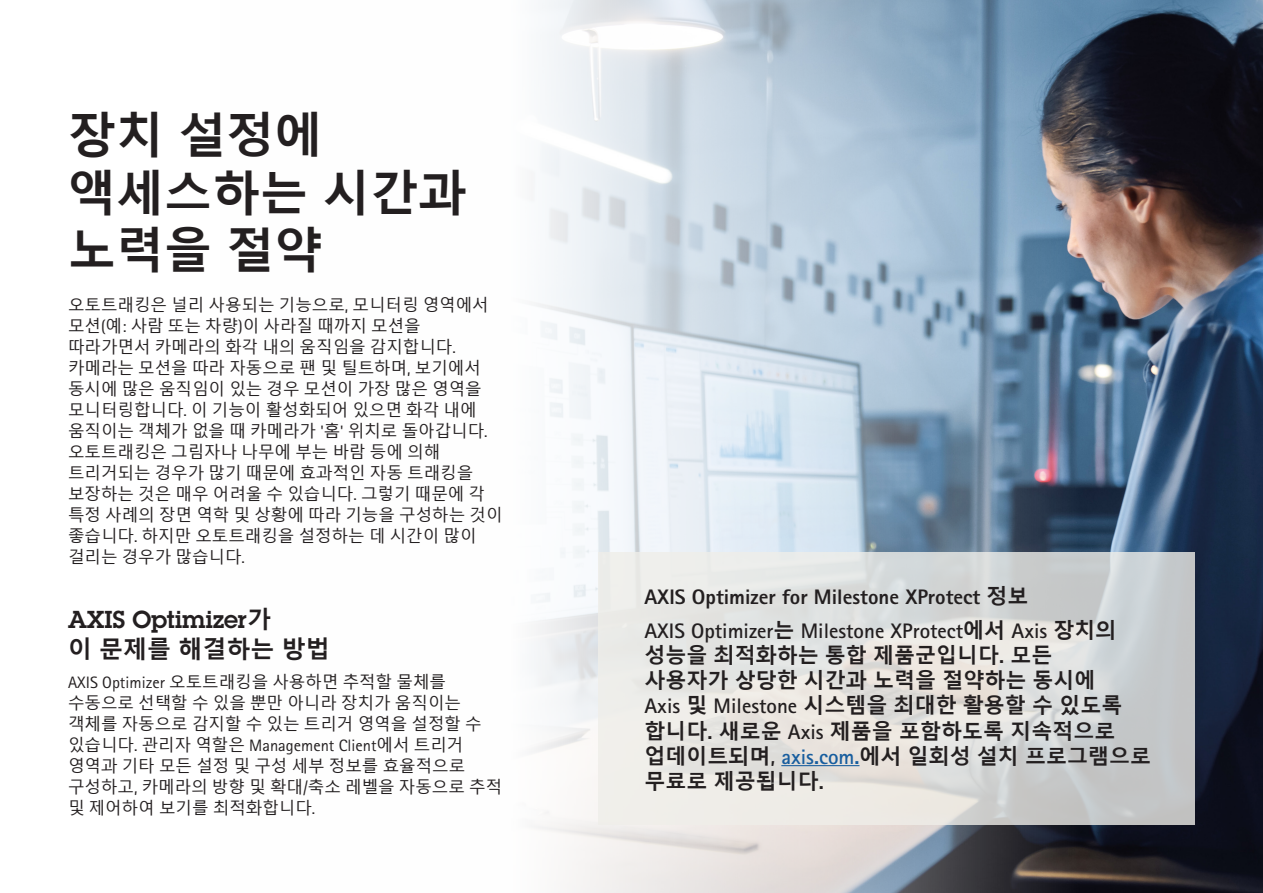
<style>
.page{position:relative;width:1263px;height:893px;background:#fff}
.page>*{position:absolute;margin:0;border:0;box-sizing:border-box;transform-origin:0 0}
.t1{font:700 48px/57.6px "Malgun Gothic";color:#231f20}
.t2{font:600 24px/30px "Lubalin Graph ECG";color:#231f20}
.t3{font:700 21px/25.2px "Malgun Gothic";color:#231f20}
.t4{font:800 21px "Rotis Sans Serif Pro";color:#231f20}
.t5{font:16.5px/21px "Malgun Gothic";color:#231f20}
.s1{font-family:"Rotis Sans Serif Pro"}
.s2{font-family:"Malgun Gothic";font-weight:700}
.s3{font-family:"Rotis Sans Serif Pro";color:#175d9e}
</style>
<div class="page">
<img style="left:531px;top:0;width:732px;height:893px">
<svg style="left:598px;top:552px;width:597px;height:273px;background:#dddedc"></svg>
<hr style="left:781px;top:765px;width:78px;height:1px;background:#175d9e">
<p class="t1" style="left:68px;top:107px;width:400px">장치 설정에 액세스하는 시간과 노력을 절약</p>
<p class="t5" style="left:68px;top:295px;width:436px">오토트래킹은 널리 사용되는 기능으로<span class="s1">,</span> 모니터링 영역에서 모션<span class="s1">(</span>예<span class="s1">:</span> 사람 또는 차량<span class="s1">)</span>이 사라질 때까지 모션을 따라가면서 카메라의 화각 내의 움직임을 감지합니다<span class="s1">. </span>카메라는 모션을 따라 자동으로 팬 및 틸트하며<span class="s1">,</span> 보기에서 동시에 많은 움직임이 있는 경우 모션이 가장 많은 영역을 모니터링합니다<span class="s1">.</span> 이 기능이 활성화되어 있으면 화각 내에 움직이는 객체가 없을 때 카메라가 <span class="s1">'</span>홈<span class="s1">'</span> 위치로 돌아갑니다<span class="s1">. </span>오토트래킹은 그림자나 나무에 부는 바람 등에 의해 트리거되는 경우가 많기 때문에 효과적인 자동 트래킹을 보장하는 것은 매우 어려울 수 있습니다<span class="s1">.</span> 그렇기 때문에 각 특정 사례의 장면 역학 및 상황에 따라 기능을 구성하는 것이 좋습니다<span class="s1">.</span> 하지만 오토트래킹을 설정하는 데 시간이 많이 걸리는 경우가 많습니다<span class="s1">.</span></p>
<p class="t2" style="left:68px;top:605px;width:263px">AXIS Optimizer<span class="s2">가<br>이 문제를 해결하는 방법</span></p>
<p class="t5" style="left:68px;top:672px;width:436px"><span class="s1">AXIS Optimizer</span> 오토트래킹을 사용하면 추적할 물체를 수동으로 선택할 수 있을 뿐만 아니라 장치가 움직이는 객체를 자동으로 감지할 수 있는 트리거 영역을 설정할 수 있습니다<span class="s1">.</span> 관리자 역할은 <span class="s1">Management Client</span>에서 트리거 영역과 기타 모든 설정 및 구성 세부 정보를 효율적으로 구성하고<span class="s1">,</span> 카메라의 방향 및 확대<span class="s1">/</span>축소 레벨을 자동으로 추적 및 제어하여 보기를 최적화합니다<span class="s1">.</span></p>
<p class="t4" style="left:644px;top:584px;width:386px">AXIS Optimizer for Milestone XProtect <span class="s2">정보</span></p>
<p class="t3" style="left:644px;top:618px;width:508px"><span class="s1">AXIS Optimizer</span>는 <span class="s1">Milestone XProtect</span>에서 <span class="s1">Axis</span> 장치의 성능을 최적화하는 통합 제품군입니다<span class="s1">.</span> 모든<br>사용자가 상당한 시간과 노력을 절약하는 동시에<br><span class="s1">Axis</span> 및 <span class="s1">Milestone</span> 시스템을 최대한 활용할 수 있도록 합니다<span class="s1">.</span> 새로운 <span class="s1">Axis</span> 제품을 포함하도록 지속적으로 업데이트되며<span class="s1">,</span> <span class="s3">axis.com.</span>에서 일회성 설치 프로그램으로 무료로 제공됩니다<span class="s1">.</span></p>
</div>
